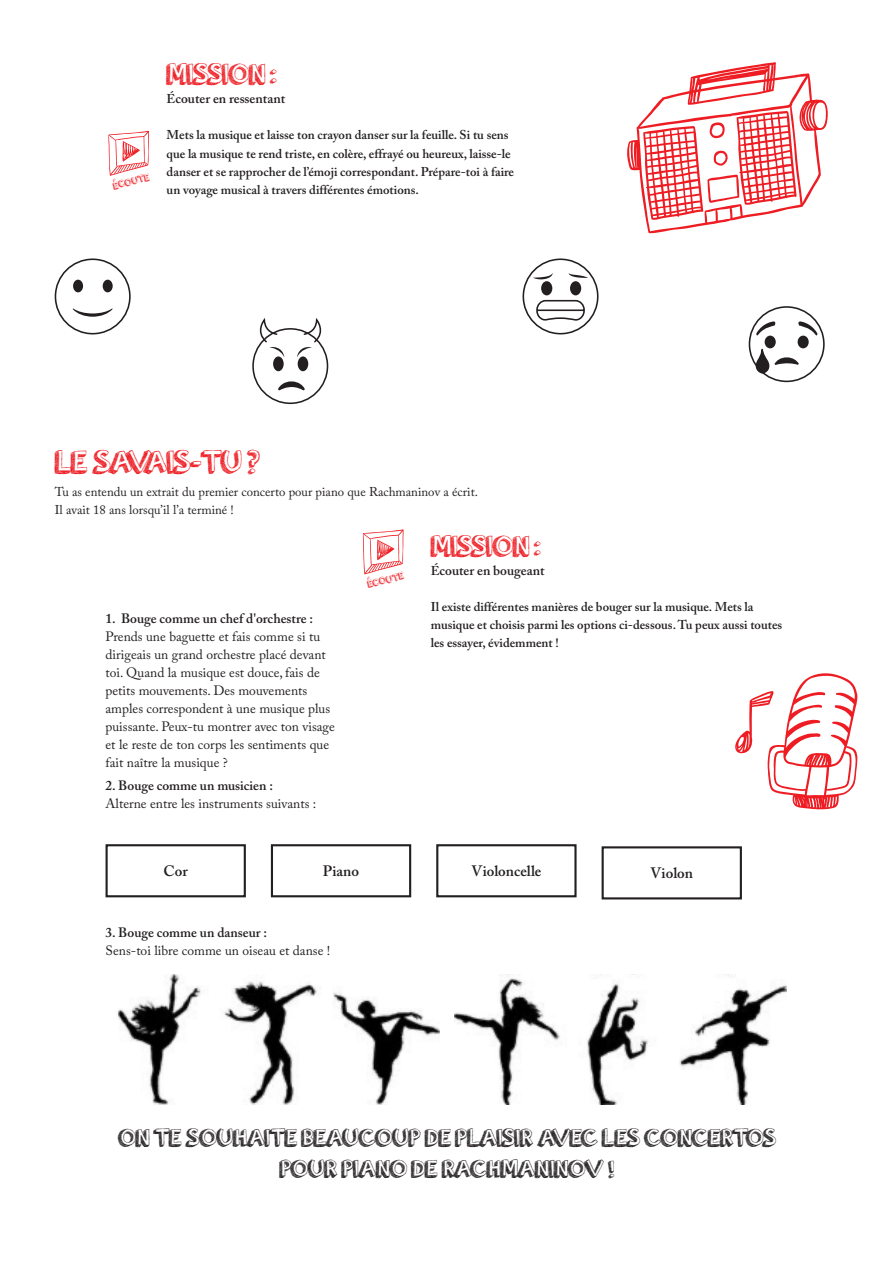
<style>
.page{position:relative;width:893px;height:1263px;background:#fff}
.page>*{position:absolute;margin:0;border:0;box-sizing:border-box;transform-origin:0 0}
.t1{font:33px "orangejuice";letter-spacing:-.04em;color:#ee1d23}
.t2{font:30px "orangejuice";letter-spacing:-.025em;color:#ee1d23}
.t3{font:25.5px/30.6px "orangejuice";letter-spacing:-.015em;color:#231f20;text-align:center}
.t4{font:600 15px "Adobe Caslon Pro";color:#231f20}
.t5{font:13.5px/18px "Adobe Caslon Pro";color:#231f20}
.t6{font:600 13.5px "Adobe Caslon Pro";color:#231f20}
.t7{font:600 12.75px/18px "Adobe Caslon Pro";color:#231f20}
.t8{font:12.75px/18px "Adobe Caslon Pro";color:#231f20}
.t9{font:10.5px "orangejuice";color:#ee1d23}
.s1{font-size:12.75px}
</style>
<div class="page">
<svg style="left:735px;top:673px;width:123px;height:137px"></svg>
<svg style="left:108px;top:131px;width:41px;height:45px"></svg>
<svg style="left:627px;top:62px;width:201px;height:171px"></svg>
<div style="left:55px;top:258px;width:76px;height:76px;border:2px solid #231f20;border-radius:50%"></div>
<div style="left:73px;top:280px;width:10px;height:12px;background:#231f20;border-radius:50%"></div>
<div style="left:103px;top:280px;width:10px;height:12px;background:#231f20;border-radius:50%"></div>
<svg style="left:73px;top:308px;width:40px;height:9px"></svg>
<svg style="left:522px;top:258px;width:77px;height:77px"></svg>
<div style="left:749px;top:306px;width:76px;height:76px;border:2px solid #231f20;border-radius:50%"></div>
<svg style="left:753px;top:348px;width:46px;height:26px"></svg>
<div style="left:798px;top:336px;width:11px;height:12px;background:#231f20;border-radius:50%"></div>
<div style="left:765px;top:336px;width:11px;height:12px;background:#231f20;border-radius:50%"></div>
<svg style="left:798px;top:321px;width:19px;height:15px"></svg>
<svg style="left:756px;top:321px;width:19px;height:15px"></svg>
<svg style="left:278px;top:381px;width:27px;height:10px"></svg>
<div style="left:252px;top:328px;width:76px;height:76px;border:2px solid #231f20;border-radius:50%"></div>
<div style="left:273px;top:356px;width:11px;height:15px;background:#231f20;border-radius:50%"></div>
<div style="left:298px;top:356px;width:10px;height:15px;background:#231f20;border-radius:50%"></div>
<svg style="left:255px;top:320px;width:71px;height:37px"></svg>
<svg style="left:363px;top:529px;width:41px;height:45px"></svg>
<div style="left:106px;top:844px;width:140px;height:53px;border:2px solid #231f20"></div>
<div style="left:436px;top:844px;width:141px;height:53px;border:2px solid #231f20"></div>
<div style="left:271px;top:844px;width:140px;height:53px;border:2px solid #231f20"></div>
<div style="left:602px;top:846px;width:140px;height:53px;border:2px solid #231f20"></div>
<img style="left:117px;top:974px;width:322px;height:130px">
<img style="left:454px;top:974px;width:333px;height:130px">
<p class="t9" style="left:111px;top:179px;width:39px;rotate:-14deg">ÉCOUTE</p>
<p class="t2" style="left:167px;top:54px;width:111px">MISSION :</p>
<p class="t6" style="left:167px;top:91px;width:120px"><span class="s1">É</span>couter en ressentant</p>
<p class="t7" style="left:167px;top:126px;width:349px">Mets la musique et laisse ton crayon danser sur la feuille. Si tu sens que la musique te rend triste, en colère, effrayé ou heureux, laisse-le danser et se rapprocher de l’émoji correspondant. Prépare-toi à faire un voyage musical à travers différentes émotions.</p>
<p class="t1" style="left:55px;top:439px;width:206px">LE SAVAIS-TU ?</p>
<p class="t8" style="left:55px;top:483px;width:425px">Tu as entendu un extrait du premier concerto pour piano que Rachmaninov a écrit.<br>Il avait 18 ans lorsqu’il l’a terminé !</p>
<p class="t2" style="left:431px;top:525px;width:111px">MISSION :</p>
<p class="t6" style="left:431px;top:562px;width:115px"><span class="s1">É</span>couter en bougeant</p>
<p class="t7" style="left:431px;top:597px;width:353px">Il existe différentes manières de bouger sur la musique. Mets la musique et choisis parmi les options ci-dessous. Tu peux aussi toutes les essayer, évidemment !</p>
<p class="t9" style="left:366px;top:577px;width:39px;rotate:-14deg">ÉCOUTE</p>
<p class="t6" style="left:106px;top:610px;width:209px">1. Bouge comme un chef d'orchestre :</p>
<p class="t5" style="left:106px;top:627px;width:231px">Prends une baguette et fais comme si tu dirigeais un grand orchestre placé devant toi. Quand la musique est douce, fais de petits mouvements. Des mouvements amples correspondent à une musique plus puissante. Peux-tu montrer avec ton visage et le reste de ton corps les sentiments que fait naître la musique ?</p>
<p class="t6" style="left:106px;top:778px;width:169px">2. Bouge comme un musicien :</p>
<p class="t5" style="left:106px;top:795px;width:212px">Alterne entre les instruments suivants :</p>
<p class="t4" style="left:164px;top:862px;width:26px">Cor</p>
<p class="t4" style="left:323px;top:862px;width:38px">Piano</p>
<p class="t4" style="left:471px;top:862px;width:71px">Violoncelle</p>
<p class="t4" style="left:650px;top:864px;width:44px">Violon</p>
<p class="t6" style="left:106px;top:924px;width:163px">3. Bouge comme un danseur :</p>
<p class="t5" style="left:106px;top:941px;width:226px">Sens-toi libre comme un oiseau et danse !</p>
<p class="t3" style="left:118px;top:1122px;width:659px">ON TE SOUHAITE BEAUCOUP DE PLAISIR AVEC LES CONCERTOS<br>POUR PIANO DE RACHMANINOV !</p>
</div>
